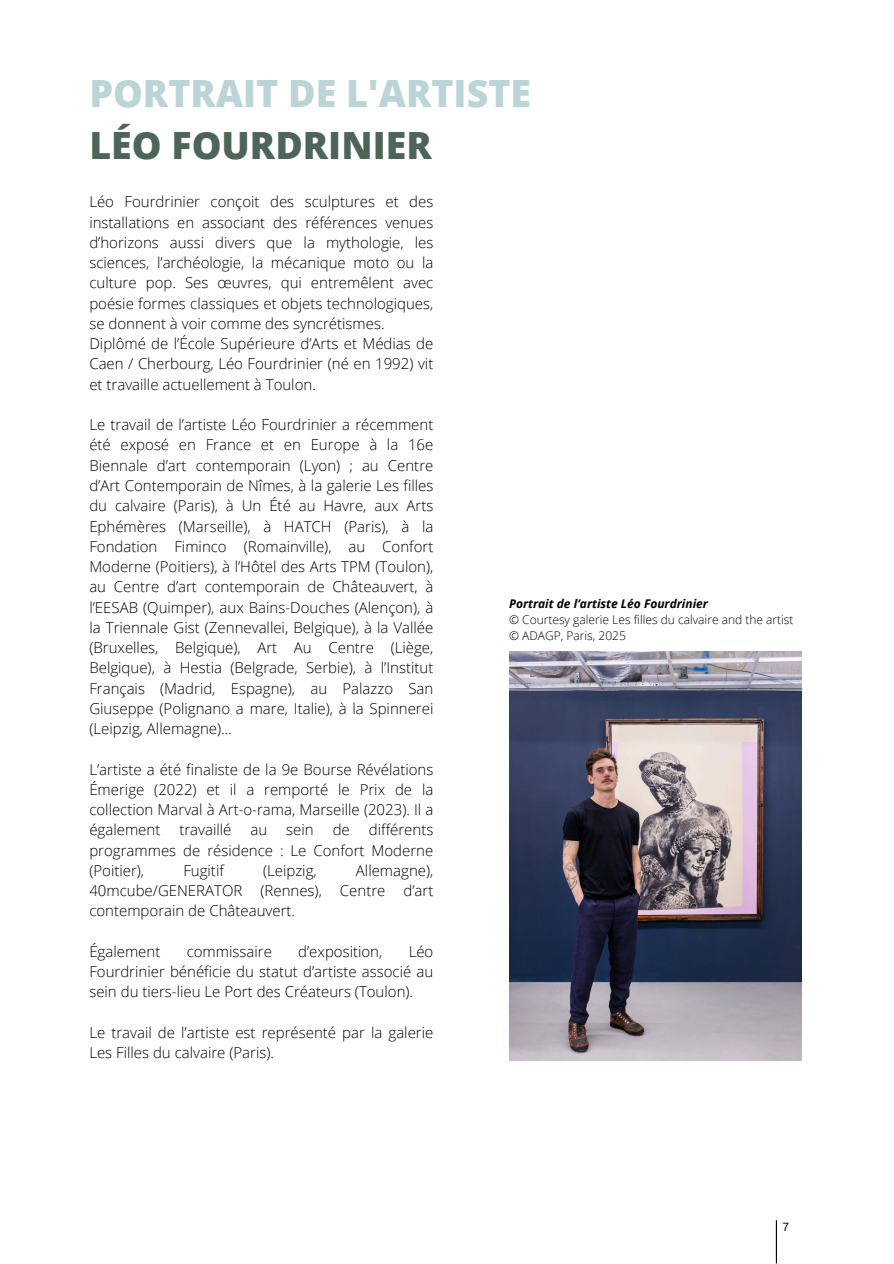
<style>
.page{position:relative;width:894px;height:1264px;background:#fff}
.page>*{position:absolute;margin:0;border:0;box-sizing:border-box;transform-origin:0 0}
.t1{font:800 37.5px "Open Sans";color:#bad4d7}
.t2{font:800 37.5px "Open Sans";color:#4d6558}
.t3{font:300 15px/20.2px "Open Sans";color:#000;text-align:justify}
.t4{font:300 12px/16px "Open Sans";color:#000}
.t5{font:italic 700 12px "Open Sans";color:#000}
.t6{font:12px "Arimo";color:#000}
</style>
<div class="page">
<hr style="left:775px;top:1220px;width:1px;height:43px;background:#000">
<img style="left:509px;top:651px;width:292px;height:409px">
<h1 class="t1" style="left:89px;top:67px;width:443px">PORTRAIT DE L'ARTISTE</h1>
<h1 class="t2" style="left:89px;top:119px;width:344px">LÉO FOURDRINIER</h1>
<p class="t3" style="left:89px;top:191px;width:345px;text-align:left">Léo Fourdrinier conçoit des sculptures et des installations en associant des références venues d’horizons aussi divers que la mythologie, les sciences, l’archéologie, la mécanique moto ou la culture pop. Ses œuvres, qui entremêlent avec poésie formes classiques et objets technologiques, se donnent à voir comme des syncrétismes.<br>Diplômé de l’École Supérieure d’Arts et Médias de Caen / Cherbourg, Léo Fourdrinier (né en 1992) vit et travaille actuellement à Toulon.</p>
<p class="t3" style="left:89px;top:414px;width:345px">Le travail de l’artiste Léo Fourdrinier a récemment été exposé en France et en Europe à la 16e Biennale d’art contemporain (Lyon) ; au Centre d’Art Contemporain de Nîmes, à la galerie Les filles du calvaire (Paris), à Un Été au Havre, aux Arts Ephémères (Marseille), à HATCH (Paris), à la Fondation Fiminco (Romainville), au Confort Moderne (Poitiers), à l’Hôtel des Arts TPM (Toulon), au Centre d’art contemporain de Châteauvert, à l’EESAB (Quimper), aux Bains-Douches (Alençon), à la Triennale Gist (Zennevallei, Belgique), à la Vallée (Bruxelles, Belgique), Art Au Centre (Liège, Belgique), à Hestia (Belgrade, Serbie), à l’Institut Français (Madrid, Espagne), au Palazzo San Giuseppe (Polignano a mare, Italie), à la Spinnerei (Leipzig, Allemagne)…</p>
<p class="t3" style="left:89px;top:758px;width:345px">L’artiste a été finaliste de la 9e Bourse Révélations Émerige (2022) et il a remporté le Prix de la collection Marval à Art-o-rama, Marseille (2023). Il a également</p>
<p class="t3" style="left:89px;top:819px;width:345px;text-indent:279px">différents programmes de résidence : Le Confort Moderne (Poitier),</p>
<p class="t3" style="left:179px;top:819px;width:54px">travaillé</p>
<p class="t3" style="left:250px;top:819px;width:18px">au</p>
<p class="t3" style="left:286px;top:819px;width:29px">sein</p>
<p class="t3" style="left:332px;top:819px;width:19px">de</p>
<p class="t3" style="left:183px;top:860px;width:42px">Fugitif</p>
<p class="t3" style="left:263px;top:860px;width:55px">(Leipzig,</p>
<p class="t3" style="left:89px;top:860px;width:345px;text-indent:266px">Allemagne), 40mcube/GENERATOR (Rennes), Centre d’art contemporain de Châteauvert.</p>
<p class="t3" style="left:89px;top:941px;width:72px">Également</p>
<p class="t3" style="left:187px;top:941px;width:87px">commissaire</p>
<p class="t3" style="left:298px;top:941px;width:86px">d’exposition,</p>
<p class="t3" style="left:89px;top:941px;width:345px;text-indent:319px">Léo Fourdrinier bénéficie du statut d’artiste associé au sein du tiers-lieu Le Port des Créateurs (Toulon).</p>
<p class="t3" style="left:89px;top:1022px;width:345px">Le travail de l’artiste est représenté par la galerie<br>Les Filles du calvaire (Paris).</p>
<p class="t5" style="left:509px;top:595px;width:200px">Portrait de l’artiste Léo Fourdrinier</p>
<p class="t4" style="left:509px;top:611px;width:286px">© Courtesy galerie Les filles du calvaire and the artist © ADAGP, Paris, 2025</p>
<p class="t6" style="left:782px;top:1220px;width:8px">7</p>
</div>
